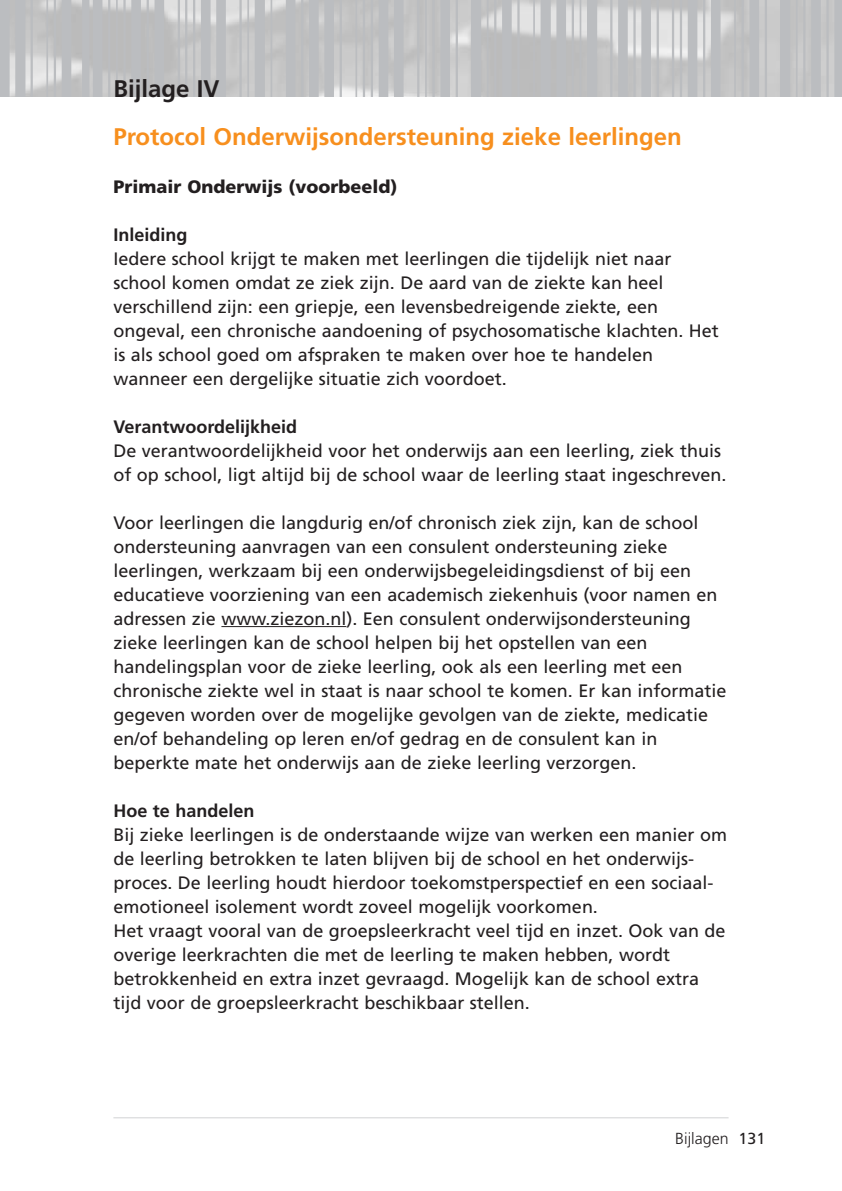
<style>
.page{position:relative;width:842px;height:1191px;background:#fff}
.page>*{position:absolute;margin:0;border:0;box-sizing:border-box;transform-origin:0 0}
.t1{font:700 24px "Frutiger";color:#f78f1e}
.t2{font:700 24px "Frutiger";color:#231f20}
.t3{font:18px/24px "Frutiger";color:#231f20}
.t4{font:700 18px "Frutiger";color:#231f20}
.t5{font:900 18px "Frutiger";color:#231f20}
.t6{font:300 16px "Frutiger";color:#231f20}
.s1{font-weight:400}
</style>
<div class="page">
<img style="left:0;top:1px;width:842px;height:96px">
<hr style="left:221px;top:626px;width:45px;height:1px;background:#231f20">
<hr style="left:265px;top:626px;width:81px;height:1px;background:#231f20">
<hr style="left:113px;top:1117px;width:616px;height:1px;background:#d1d3d4">
<h1 class="t2" style="left:113px;top:79px;width:108px">Bijlage IV</h1>
<h1 class="t1" style="left:113px;top:127px;width:570px">Protocol Onderwijsondersteuning zieke leerlingen</h1>
<p class="t5" style="left:113px;top:179px;width:286px">Primair Onderwijs (voorbeeld)</p>
<p class="t4" style="left:113px;top:227px;width:75px">Inleiding</p>
<p class="t3" style="left:113px;top:248px;width:607px">Iedere school krijgt te maken met leerlingen die tijdelijk niet naar school komen omdat ze ziek zijn. De aard van de ziekte kan heel verschillend zijn: een griepje, een levensbedreigende ziekte, een ongeval, een chronische aandoening of psychosomatische klachten. Het is als school goed om afspraken te maken over hoe te handelen wanneer een dergelijke situatie zich voordoet.</p>
<p class="t4" style="left:113px;top:419px;width:185px">Verantwoordelijkheid</p>
<p class="t3" style="left:113px;top:440px;width:615px">De verantwoordelijkheid voor het onderwijs aan een leerling, ziek thuis of op school, ligt altijd bij de school waar de leerling staat ingeschreven.</p>
<p class="t3" style="left:113px;top:512px;width:615px">Voor leerlingen die langdurig en/of chronisch ziek zijn, kan de school ondersteuning aanvragen van een consulent ondersteuning zieke leerlingen, werkzaam bij een onderwijsbegeleidingsdienst of bij een educatieve voorziening van een academisch ziekenhuis (voor namen en adressen zie www.ziezon.nl). Een consulent onderwijsondersteuning zieke leerlingen kan de school helpen bij het opstellen van een handelingsplan voor de zieke leerling, ook als een leerling met een chronische ziekte wel in staat is naar school te komen. Er kan informatie gegeven worden over de mogelijke gevolgen van de ziekte, medicatie en/of behandeling op leren en/of gedrag en de consulent kan in beperkte mate het onderwijs aan de zieke leerling verzorgen.</p>
<p class="t4" style="left:113px;top:803px;width:143px">Hoe te handelen</p>
<p class="t3" style="left:113px;top:824px;width:615px">Bij zieke leerlingen is de onderstaande wijze van werken een manier om de leerling betrokken te laten blijven bij de school en het onderwijs&shy;proces. De leerling houdt hierdoor toekomstperspectief en een sociaal&shy;emotioneel isolement wordt zoveel mogelijk voorkomen.<br>Het vraagt vooral van de groepsleerkracht veel tijd en inzet. Ook van de overige leerkrachten die met de leerling te maken hebben, wordt betrokkenheid en extra inzet gevraagd. Mogelijk kan de school extra tijd voor de groepsleerkracht beschikbaar stellen.</p>
<p class="t6" style="left:675px;top:1131px;width:92px">Bijlagen <span class="s1">131</span></p>
</div>
